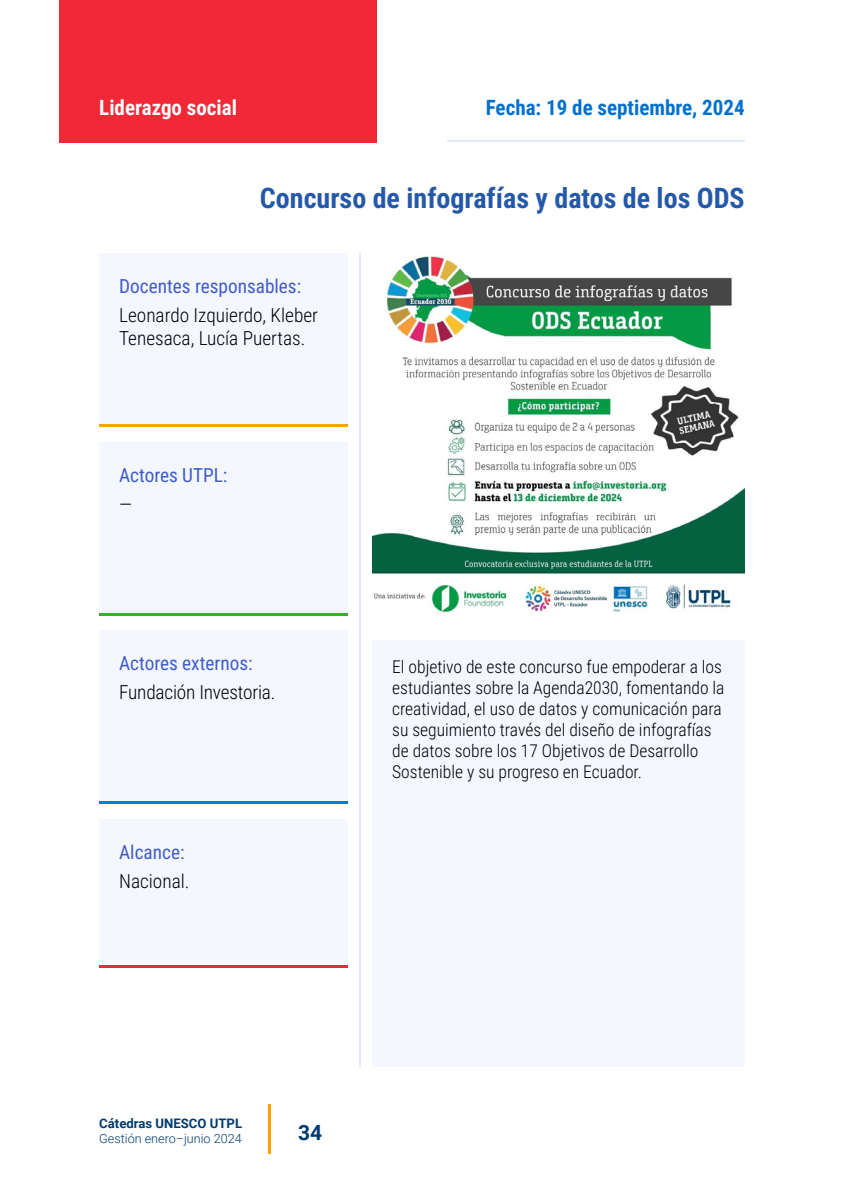
<style>
.page{position:relative;width:844px;height:1191px;background:#fff}
.page>*{position:absolute;margin:0;border:0;box-sizing:border-box;transform-origin:0 0}
.t1{font:700 28px "Roboto Condensed";color:#2459a9}
.t2{font:700 21px "Roboto Condensed";color:#0070ce}
.t3{font:700 21px "Roboto Condensed";color:#fff}
.t4{font:700 21px "Roboto";color:#003b71}
.t5{font:300 19.25px/23.1px "Roboto Condensed";color:#000}
.t6{font:19.25px "Roboto Condensed";color:#3f5cc7}
.t7{font:300 17.5px/21px "Roboto Condensed";color:#000}
.t8{font:700 13.12px "Roboto";color:#003b71}
.t9{font:300 12.6px "Roboto";color:#003b71}
</style>
<div class="page">
<hr style="left:268px;top:1104px;width:2px;height:49px;background:#ffa300">
<div style="left:372px;top:640px;width:372px;height:427px;background:#f5f7ff"></div>
<img style="left:372px;top:254px;width:372px;height:359px">
<hr style="left:359px;top:253px;width:2px;height:814px;background:#e3e8f7">
<hr style="left:446px;top:140px;width:298px;height:2px;background:#e3e8f7">
<div style="left:99px;top:253px;width:248px;height:174px;background:#f5f7ff"></div>
<hr style="left:99px;top:424px;width:248px;height:3px;background:#ffa300">
<div style="left:99px;top:441px;width:248px;height:174px;background:#f5f7ff"></div>
<hr style="left:99px;top:613px;width:248px;height:2px;background:#3aad2c">
<div style="left:99px;top:630px;width:248px;height:174px;background:#f5f7ff"></div>
<hr style="left:99px;top:801px;width:248px;height:3px;background:#0081c9">
<div style="left:99px;top:819px;width:248px;height:148px;background:#f5f7ff"></div>
<hr style="left:99px;top:965px;width:248px;height:2px;background:#f12836">
<div style="left:60px;top:0;width:317px;height:142px;background:#f12836"></div>
<p class="t3" style="left:99px;top:93px;width:139px">Liderazgo social</p>
<p class="t2" style="left:485px;top:93px;width:260px">Fecha: 19 de septiembre, 2024</p>
<h1 class="t1" style="left:260px;top:179px;width:486px">Concurso de infografías y datos de los ODS</h1>
<p class="t6" style="left:119px;top:273px;width:183px">Docentes responsables:</p>
<p class="t5" style="left:119px;top:303px;width:200px">Leonardo Izquierdo, Kleber<br>Tenesaca, Lucía Puertas.</p>
<p class="t6" style="left:119px;top:461px;width:110px">Actores UTPL:</p>
<p class="t5" style="left:119px;top:491px;width:14px">—</p>
<p class="t6" style="left:119px;top:650px;width:135px">Actores externos:</p>
<p class="t5" style="left:119px;top:680px;width:158px">Fundación Investoria.</p>
<p class="t6" style="left:119px;top:838px;width:67px">Alcance:</p>
<p class="t5" style="left:119px;top:868px;width:72px">Nacional.</p>
<p class="t7" style="left:392px;top:656px;width:334px">El objetivo de este concurso fue empoderar a los estudiantes sobre la Agenda2030, fomentando la creatividad, el uso de datos y comunicación para su seguimiento través del diseño de infografías de datos sobre los 17 Objetivos de Desarrollo Sostenible y su progreso en Ecuador.</p>
<p class="t8" style="left:99px;top:1114px;width:144px">Cátedras UNESCO UTPL</p>
<p class="t9" style="left:99px;top:1130px;width:144px">Gestión enero–junio 2024</p>
<p class="t4" style="left:298px;top:1117px;width:26px">34</p>
</div>
